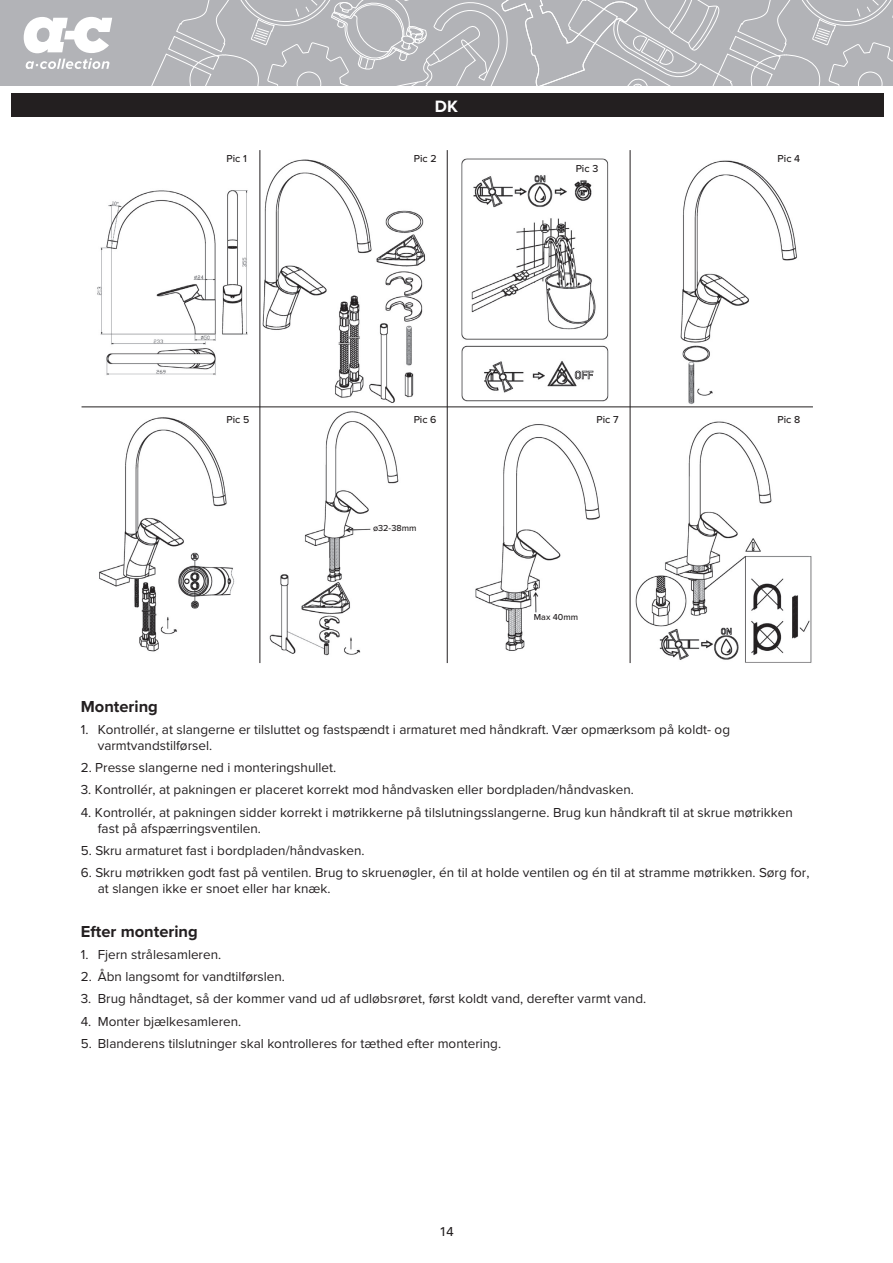
<style>
.page{position:relative;width:893px;height:1263px;background:#fff}
.page>*{position:absolute;margin:0;border:0;box-sizing:border-box;transform-origin:0 0}
.t1{font:700 17.1px "Proxima Nova";color:#fff}
.t2{font:700 16.5px "Proxima Nova";color:#231f20}
.t3{font:13.5px/16.2px "Proxima Nova";color:#231f20}
.t4{font:12.9px "Univers LT Std";color:#231f20}
.t5{font:500 10.5px "Proxima Nova";color:#231f20}
.t6{font:500 9px "Proxima Nova";color:#231f20}
</style>
<div class="page">
<div style="left:0;top:0;width:893px;height:85px;background:#b2b3b7"></div>
<svg style="left:151px;top:0;width:742px;height:85px"></svg>
<svg style="left:24px;top:17px;width:88px;height:52px"></svg>
<div style="left:11px;top:93px;width:873px;height:24px;background:#231f20"></div>
<img style="left:82px;top:150px;width:731px;height:513px">
<hr style="left:82px;top:407px;width:731px;height:1px;background:#231f20">
<hr style="left:260px;top:150px;width:1px;height:513px;background:#231f20">
<hr style="left:447px;top:150px;width:1px;height:513px;background:#231f20">
<hr style="left:630px;top:150px;width:1px;height:513px;background:#231f20">
<p class="t1" style="left:435px;top:93px;width:25px">DK</p>
<p class="t5" style="left:226px;top:151px;width:22px">Pic 1</p>
<p class="t5" style="left:414px;top:151px;width:24px">Pic 2</p>
<p class="t5" style="left:576px;top:161px;width:24px">Pic 3</p>
<p class="t5" style="left:778px;top:151px;width:24px">Pic 4</p>
<p class="t5" style="left:226px;top:411px;width:24px">Pic 5</p>
<p class="t5" style="left:414px;top:411px;width:24px">Pic 6</p>
<p class="t5" style="left:596px;top:411px;width:24px">Pic 7</p>
<p class="t5" style="left:777px;top:411px;width:24px">Pic 8</p>
<p class="t6" style="left:373px;top:521px;width:45px">ø32-38mm</p>
<p class="t6" style="left:534px;top:611px;width:46px">Max 40mm</p>
<p class="t2" style="left:81px;top:694px;width:79px">Montering</p>
<p class="t3" style="left:98px;top:720px;width:634px;text-indent:-17px">1. Kontrollér, at slangerne er tilsluttet og fastspændt i armaturet med håndkraft. Vær opmærksom på koldt- og varmtvandstilførsel.</p>
<p class="t3" style="left:81px;top:759px;width:257px">2. Presse slangerne ned i monteringshullet.</p>
<p class="t3" style="left:81px;top:781px;width:555px">3. Kontrollér, at pakningen er placeret korrekt mod håndvasken eller bordpladen/håndvasken.</p>
<p class="t3" style="left:98px;top:803px;width:696px;text-indent:-17px">4. Kontrollér, at pakningen sidder korrekt i møtrikkerne på tilslutningsslangerne. Brug kun håndkraft til at skrue møtrikken fast på afspærringsventilen.</p>
<p class="t3" style="left:81px;top:842px;width:285px">5. Skru armaturet fast i bordpladen/håndvasken.</p>
<p class="t3" style="left:98px;top:864px;width:713px;text-indent:-17px">6. Skru møtrikken godt fast på ventilen. Brug to skruenøgler, én til at holde ventilen og én til at stramme møtrikken. Sørg for, at slangen ikke er snoet eller har knæk.</p>
<p class="t2" style="left:81px;top:919px;width:118px">Efter montering</p>
<p class="t3" style="left:81px;top:946px;width:142px">1. Fjern strålesamleren.</p>
<p class="t3" style="left:81px;top:968px;width:206px">2. Åbn langsomt for vandtilførslen.</p>
<p class="t3" style="left:81px;top:990px;width:567px">3. Brug håndtaget, så der kommer vand ud af udløbsrøret, først koldt vand, derefter varmt vand.</p>
<p class="t3" style="left:81px;top:1012px;width:162px">4. Monter bjælkesamleren.</p>
<p class="t3" style="left:81px;top:1035px;width:422px">5. Blanderens tilslutninger skal kontrolleres for tæthed efter montering.</p>
<p class="t4" style="left:439px;top:1224px;width:15px">14</p>
</div>
